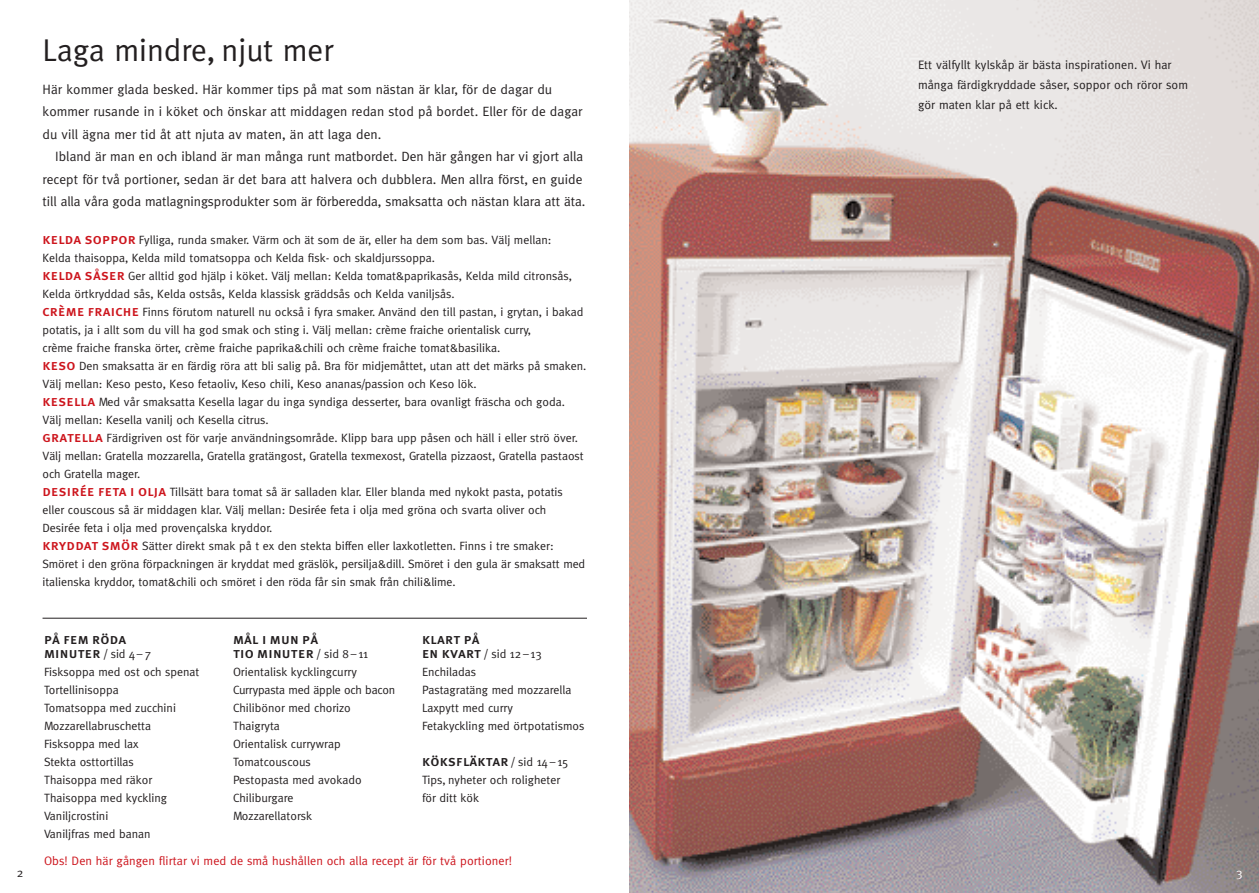
<style>
.page{position:relative;width:1259px;height:893px;background:#fff}
.page>*{position:absolute;margin:0;border:0;box-sizing:border-box;transform-origin:0 0}
.t1{font:31.5px "Meta";color:#231f20}
.t2{font:15px/13.5px "Meta Plus Medium Caps";letter-spacing:.015em;color:#231f20}
.t3{font:13.5px/22.5px "Meta";letter-spacing:.005em;color:#231f20}
.t4{font:12.3px/19.5px "Meta";letter-spacing:.005em;color:#231f20}
.t5{font:12.3px "Meta";letter-spacing:.005em;color:#cd151d}
.t6{font:12.3px "Meta";color:#fff}
.t7{font:12px/18px "Meta";color:#231f20}
.s1{font-family:"Meta Plus Medium Caps";font-size:15px;color:#cd151d}
.s2{font-family:"Meta";font-size:12px}
.s3{font-family:"Meta Plus Medium Caps";font-size:15px}
</style>
<div class="page">
<img style="left:629px;top:0;width:629px;height:892px">
<hr style="left:43px;top:617px;width:544px;height:1px;background:#231f20">
<p class="t4" style="left:17px;top:863px;width:8px">2</p>
<h1 class="t1" style="left:43px;top:38px;width:292px">Laga mindre, njut mer</h1>
<p class="t3" style="left:43px;top:79px;width:541px">Här kommer glada besked. Här kommer tips på mat som nästan är klar, för de dagar du kommer rusande in i köket och önskar att middagen redan stod på bordet. Eller för de dagar du vill ägna mer tid åt att njuta av maten, än att laga den.</p>
<p class="t3" style="left:43px;top:146px;width:544px;text-indent:13px">Ibland är man en och ibland är man många runt matbordet. Den här gången har vi gjort alla recept för två portioner, sedan är det bara att halvera och dubblera. Men allra först, en guide till alla våra goda matlagningsprodukter som är förberedda, smaksatta och nästan klara att äta.</p>
<p class="t7" style="left:43px;top:231px;width:545px"><span class="s1">kelda soppor</span> Fylliga, runda smaker. Värm och ät som de är, eller ha dem som bas. Välj mellan:<br>Kelda thaisoppa, Kelda mild tomatsoppa och Kelda fisk- och skaldjurssoppa.<br><span class="s1">kelda såser</span> Ger alltid god hjälp i köket. Välj mellan: Kelda tomat&amp;paprikasås, Kelda mild citronsås, Kelda örtkryddad sås, Kelda ostsås, Kelda klassisk gräddsås och Kelda vaniljsås.<br><span class="s1">crème fraiche</span> Finns förutom naturell nu också i fyra smaker. Använd den till pastan, i grytan, i bakad potatis, ja i allt som du vill ha god smak och sting i. Välj mellan: crème fraiche orientalisk curry,<br>crème fraiche franska örter, crème fraiche paprika&amp;chili och crème fraiche tomat&amp;basilika.<br><span class="s1">keso</span> Den smaksatta är en färdig röra att bli salig på. Bra för midjemåttet, utan att det märks på smaken.<br>Välj mellan: Keso pesto, Keso fetaoliv, Keso chili, Keso ananas/passion och Keso lök.<br><span class="s1">kesella</span> Med vår smaksatta Kesella lagar du inga syndiga desserter, bara ovanligt fräscha och goda.<br>Välj mellan: Kesella vanilj och Kesella citrus.<br><span class="s1">gratella</span> Färdigriven ost för varje användningsområde. Klipp bara upp påsen och häll i eller strö över.<br>Välj mellan: Gratella mozzarella, Gratella gratängost, Gratella texmexost, Gratella pizzaost, Gratella pastaost och Gratella mager.<br><span class="s1">desirée feta i olja</span> Tillsätt bara tomat så är salladen klar. Eller blanda med nykokt pasta, potatis eller couscous så är middagen klar. Välj mellan: Desirée feta i olja med gröna och svarta oliver och Desirée feta i olja med provençalska kryddor.<br><span class="s1">kryddat smör</span> Sätter direkt smak på t ex den stekta biffen eller laxkotletten. Finns i tre smaker:<br>Smöret i den gröna förpackningen är kryddat med gräslök, persilja&amp;dill. Smöret i den gula är smaksatt med italienska kryddor, tomat&amp;chili och smöret i den röda får sin smak från chili&amp;lime.</p>
<p class="t2" style="left:44px;top:632px;width:109px">på fem röda minuter <span class="s2">/ sid 4– 7</span></p>
<p class="t7" style="left:44px;top:663px;width:157px">Fisksoppa med ost och spenat<br>Tortellinisoppa<br>Tomatsoppa med zucchini<br>Mozzarellabruschetta<br>Fisksoppa med lax<br>Stekta osttortillas<br>Thaisoppa med räkor<br>Thaisoppa med kyckling<br>Vaniljcrostini<br>Vaniljfras med banan</p>
<p class="t2" style="left:233px;top:632px;width:137px">mål i mun på<br>tio minuter <span class="s2">/ sid 8–11</span></p>
<p class="t7" style="left:233px;top:663px;width:164px">Orientalisk kycklingcurry<br>Currypasta med äpple och bacon<br>Chilibönor med chorizo<br>Thaigryta<br>Orientalisk currywrap<br>Tomatcouscous<br>Pestopasta med avokado<br>Chiliburgare<br>Mozzarellatorsk</p>
<p class="t2" style="left:422px;top:632px;width:59px">klart på</p>
<p class="t7" style="left:422px;top:645px;width:164px"><span class="s3">en kvart</span> / sid 12–13<br>Enchiladas<br>Pastagratäng med mozzarella<br>Laxpytt med curry<br>Fetakyckling med örtpotatismos</p>
<p class="t2" style="left:422px;top:754px;width:148px">köksfläktar <span class="s2">/ sid 14–15</span></p>
<p class="t7" style="left:422px;top:771px;width:140px">Tips, nyheter och roligheter för ditt kök</p>
<p class="t5" style="left:44px;top:855px;width:469px">Obs! Den här gången flirtar vi med de små hushållen och alla recept är för två portioner!</p>
<p class="t4" style="left:918px;top:56px;width:271px">Ett välfyllt kylskåp är bästa inspirationen. Vi har många färdigkryddade såser, soppor och röror som gör maten klar på ett kick.</p>
<p class="t6" style="left:1236px;top:867px;width:8px">3</p>
</div>
